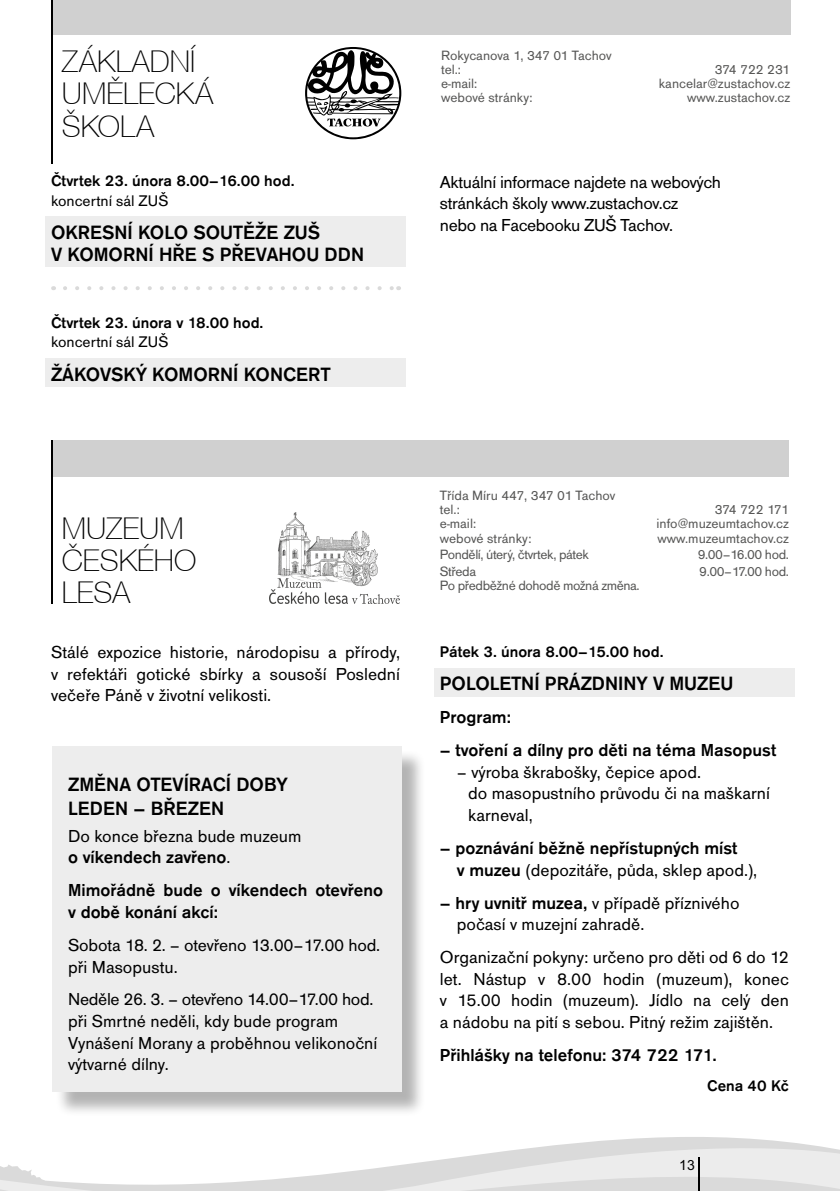
<style>
.page{position:relative;width:840px;height:1191px;background:#fff}
.page>*{position:absolute;margin:0;border:0;box-sizing:border-box;transform-origin:0 0}
.t1{font:100 30px/32px "Helvetica Neue CE";color:#000}
.t2{font:500 20px/22px "Accius TOT";color:#000}
.t3{font:18px/21.6px "Accius TOT";color:#000}
.t4{font:500 18px/21.6px "Accius TOT";color:#000}
.t5{font:18px/21.6px "Accius TOT";letter-spacing:-.02em;color:#000}
.t6{font:500 16px "Accius TOT";color:#000}
.t7{font:16px "Accius TOT";color:#000}
.t8{font:14px/14px "Accius TOT";color:#575756}
.t9{font:14px "Accius TOT";letter-spacing:-.03em;color:#575756}
.t10{font:14px "Accius TOT";letter-spacing:-.04em;color:#575756}
.t11{font:14px "Arial";color:#000}
.s1{font-weight:500}
.s2{font-weight:400}
</style>
<div class="page">
<svg style="left:632px;top:1137px;width:119px;height:2px"></svg>
<svg style="left:0;top:1139px;width:839px;height:52px"></svg>
<hr style="left:698px;top:1157px;width:1px;height:34px;background:#000">
<div style="left:51px;top:0;width:738px;height:34px;background:#d0d0d0"></div>
<div style="left:45px;top:216px;width:360px;height:29px;background:#ededed"></div>
<div style="left:45px;top:238px;width:360px;height:29px;background:#ededed"></div>
<svg style="left:65px;top:286px;width:327px;height:4px"></svg>
<div style="left:45px;top:358px;width:360px;height:29px;background:#ededed"></div>
<svg style="left:305px;top:47px;width:96px;height:92px"></svg>
<div style="left:55px;top:749px;width:371px;height:368px;background:#000;opacity:.3"></div>
<div style="left:52px;top:746px;width:349px;height:346px;background:#ededed"></div>
<div style="left:52px;top:440px;width:736px;height:37px;background:#d0d0d0"></div>
<img style="left:269px;top:513px;width:130px;height:90px">
<div style="left:434px;top:668px;width:360px;height:28px;background:#ededed"></div>
<hr style="left:51px;top:0;width:1px;height:163px;background:#000">
<hr style="left:51px;top:440px;width:1px;height:163px;background:#000">
<h1 class="t1" style="left:62px;top:46px;width:153px">ZÁKLADNÍ<br>UMĚLECKÁ<br>ŠKOLA</h1>
<p class="t6" style="left:51px;top:172px;width:245px">Čtvrtek 23. února 8.00–16.00 hod.</p>
<p class="t7" style="left:51px;top:191px;width:119px">koncertní sál ZUŠ</p>
<p class="t2" style="left:51px;top:222px;width:314px">OKRESNÍ KOLO SOUTĚŽE ZUŠ<br>V KOMORNÍ HŘE S PŘEVAHOU DDN</p>
<p class="t6" style="left:51px;top:314px;width:214px">Čtvrtek 23. února v 18.00 hod.</p>
<p class="t7" style="left:51px;top:333px;width:119px">koncertní sál ZUŠ</p>
<p class="t2" style="left:51px;top:363px;width:281px">ŽÁKOVSKÝ KOMORNÍ KONCERT</p>
<p class="t8" style="left:441px;top:49px;width:172px">Rokycanova 1, 347 01 Tachov tel.:</p>
<p class="t8" style="left:714px;top:63px;width:77px">374 722 231</p>
<p class="t8" style="left:441px;top:77px;width:38px">e-mail:</p>
<p class="t8" style="left:658px;top:77px;width:133px">kancelar@zustachov.cz</p>
<p class="t8" style="left:441px;top:91px;width:93px">webové stránky:</p>
<p class="t8" style="left:686px;top:91px;width:104px">www.zustachov.cz</p>
<p class="t5" style="left:439px;top:171px;width:282px">Aktuální informace najdete na webových stránkách školy www.zustachov.cz<br>nebo na Facebooku ZUŠ Tachov.</p>
<h1 class="t1" style="left:62px;top:513px;width:136px">MUZEUM<br>ČESKÉHO<br>LESA</h1>
<p class="t3" style="left:51px;top:642px;width:350px;text-align:justify">Stálé expozice historie, národopisu a přírody, v refektáři gotické sbírky a sousoší Poslední večeře Páně v životní velikosti.</p>
<p class="t2" style="left:68px;top:772px;width:221px;line-height:24px">ZMĚNA OTEVÍRACÍ DOBY<br>LEDEN – BŘEZEN</p>
<p class="t3" style="left:68px;top:825px;width:235px">Do konce března bude muzeum <span class="s1">o víkendech zavřeno</span>.</p>
<p class="t4" style="left:68px;top:879px;width:316px">Mimořádně bude o víkendech otevřeno v době konání akcí:</p>
<p class="t3" style="left:68px;top:934px;width:313px">Sobota 18. 2. – otevřeno 13.00–17.00 hod. při Masopustu.</p>
<p class="t3" style="left:68px;top:989px;width:310px">Neděle 26. 3. – otevřeno 14.00–17.00 hod. při Smrtné neděli, kdy bude program Vynášení Morany a proběhnou velikonoční výtvarné dílny.</p>
<p class="t8" style="left:439px;top:489px;width:177px">Třída Míru 447, 347 01 Tachov tel.:</p>
<p class="t10" style="left:714px;top:502px;width:76px">374 722 171</p>
<p class="t8" style="left:439px;top:517px;width:38px">e-mail:</p>
<p class="t8" style="left:656px;top:517px;width:134px">info@muzeumtachov.cz</p>
<p class="t8" style="left:439px;top:531px;width:93px">webové stránky:</p>
<p class="t8" style="left:657px;top:531px;width:133px">www.muzeumtachov.cz</p>
<p class="t9" style="left:439px;top:547px;width:150px">Pondělí, úterý, čtvrtek, pátek</p>
<p class="t8" style="left:697px;top:548px;width:93px">9.00–16.00 hod.</p>
<p class="t8" style="left:439px;top:564px;width:38px">Středa</p>
<p class="t8" style="left:698px;top:564px;width:91px">9.00–17.00 hod.</p>
<p class="t9" style="left:439px;top:578px;width:201px">Po předběžné dohodě možná změna.</p>
<p class="t6" style="left:439px;top:642px;width:225px">Pátek 3. února 8.00–15.00 hod.</p>
<p class="t2" style="left:439px;top:673px;width:295px">POLOLETNÍ PRÁZDNINY V MUZEU</p>
<p class="t4" style="left:439px;top:706px;width:73px">Program:</p>
<p class="t4" style="left:439px;top:739px;width:338px">– tvoření a dílny pro děti na téma Masopust</p>
<p class="t3" style="left:468px;top:761px;width:303px;text-indent:-11px">– výroba škrabošky, čepice apod.<br>do masopustního průvodu či na maškarní karneval,</p>
<p class="t4" style="left:456px;top:837px;width:301px;text-indent:-17px">– poznávání běžně nepřístupných míst<br>v muzeu <span class="s2">(depozitáře, půda, sklep apod.),</span></p>
<p class="t3" style="left:456px;top:892px;width:284px;text-indent:-17px"><span class="s1">– hry uvnitř muzea,</span> v případě příznivého počasí v muzejní zahradě.</p>
<p class="t3" style="left:439px;top:946px;width:350px;text-align:justify">Organizační pokyny: určeno pro děti od 6 do 12 let. Nástup v 8.00 hodin (muzeum), konec v 15.00 hodin (muzeum). Jídlo na celý den a nádobu na pití s sebou. Pitný režim zajištěn.</p>
<p class="t4" style="left:439px;top:1044px;width:278px">Přihlášky na telefonu: 374 722 171.</p>
<p class="t6" style="left:706px;top:1077px;width:83px">Cena 40 Kč</p>
<p class="t11" style="left:679px;top:1155px;width:17px">13</p>
</div>
